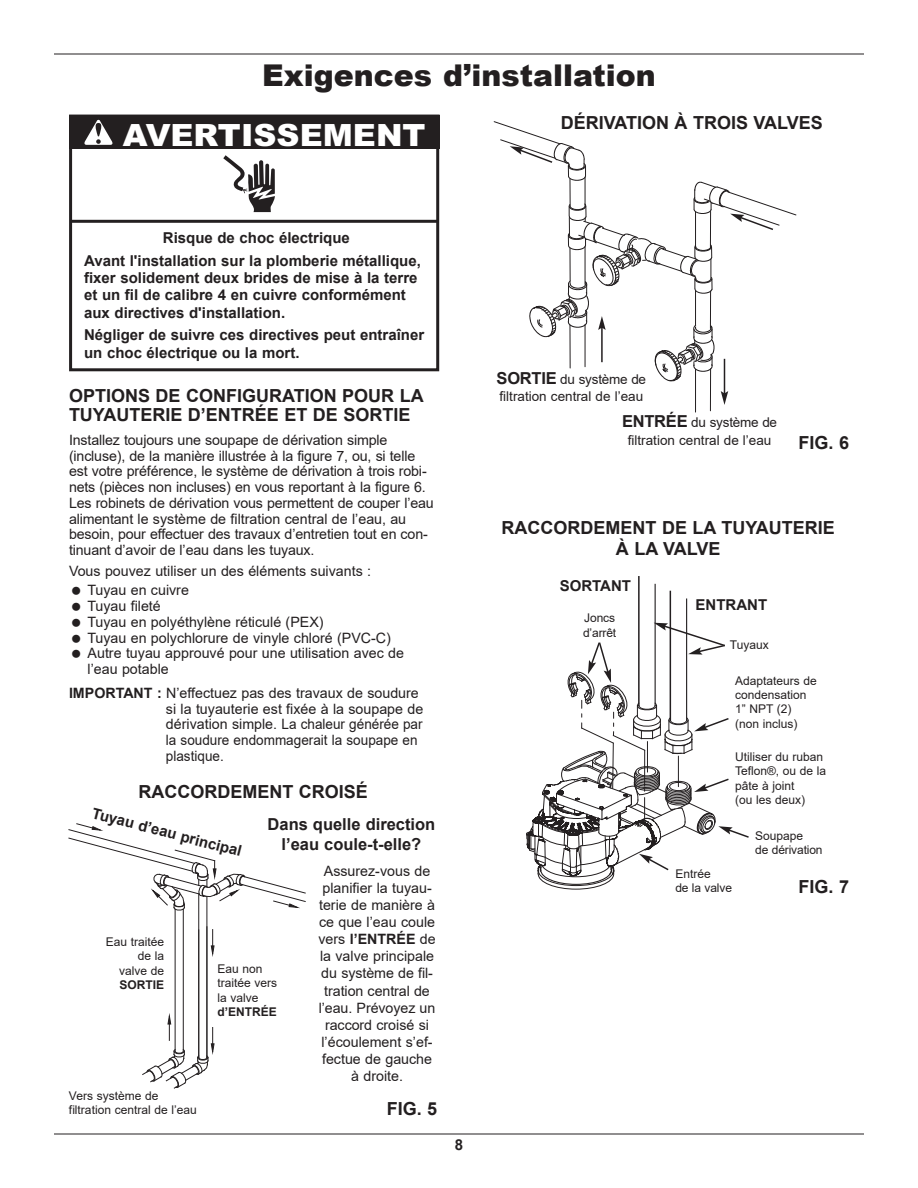
<style>
.page{position:relative;width:918px;height:1188px;background:#fff}
.page>*{position:absolute;margin:0;border:0;box-sizing:border-box;transform-origin:0 0}
.t1{font:900 30.6px "Arial";color:#fff;scale:1.04 1}
.t2{font:900 30px "Arial";color:#231f20}
.t3{font:700 18px/19.5px "Arial";color:#231f20}
.t4{font:700 16.5px/19.8px "Arial";color:#231f20;text-align:center}
.t5{font:700 15px/17.2px "Arial";color:#231f20}
.t6{font:14.25px/15.8px "Arial";color:#231f20}
.t7{font:13.5px/17.5px "Arial";color:#231f20;text-align:center}
.t8{font:12px/14.4px "Arial";color:#231f20}
.t9{font:700 12px "Arial";color:#231f20}
.s1{font-weight:700}
.s2{font-weight:700;font-size:16.5px}
</style>
<div class="page">
<hr style="left:54px;top:54px;width:810px;height:1px;background:#231f20">
<hr style="left:54px;top:1134px;width:810px;height:1px;background:#231f20">
<hr style="left:695px;top:369px;width:1px;height:43px;background:#231f20">
<hr style="left:710px;top:369px;width:1px;height:42px;background:#231f20">
<hr style="left:724px;top:359px;width:1px;height:35px;background:#231f20">
<svg style="left:721px;top:391px;width:7px;height:14px"></svg>
<svg style="left:494px;top:121px;width:302px;height:261px"></svg>
<svg style="left:223px;top:155px;width:52px;height:57px"></svg>
<div style="left:69px;top:115px;width:370px;height:256px;border:3px solid #231f20"></div>
<div style="left:69px;top:115px;width:370px;height:34px;background:#231f20"></div>
<svg style="left:84px;top:120px;width:29px;height:25px"></svg>
<hr style="left:71px;top:220px;width:366px;height:3px;background:#231f20">
<hr style="left:183px;top:909px;width:1px;height:142px;background:#231f20">
<hr style="left:175px;top:909px;width:1px;height:142px;background:#231f20">
<hr style="left:198px;top:894px;width:1px;height:164px;background:#231f20">
<hr style="left:207px;top:897px;width:1px;height:161px;background:#231f20">
<svg style="left:142px;top:1016px;width:72px;height:73px"></svg>
<svg style="left:211px;top:930px;width:3px;height:24px"></svg>
<svg style="left:69px;top:823px;width:237px;height:88px"></svg>
<hr style="left:686px;top:599px;width:1px;height:121px;background:#231f20">
<hr style="left:670px;top:591px;width:1px;height:129px;background:#231f20">
<hr style="left:655px;top:584px;width:1px;height:121px;background:#231f20">
<hr style="left:638px;top:577px;width:2px;height:128px;background:#231f20">
<svg style="left:526px;top:623px;width:223px;height:267px"></svg>
<h2 class="t2" style="left:262px;top:53px;width:395px">Exigences d’installation</h2>
<h1 class="t1" style="left:123px;top:117px;width:293px">AVERTISSEMENT</h1>
<p class="t5" style="left:84px;top:227px;width:338px;line-height:22.6px;text-align:center">Risque de choc électrique<br>Avant l'installation sur la plomberie métallique,</p>
<p class="t5" style="left:84px;top:269px;width:335px">fixer solidement deux brides de mise à la terre et un fil de calibre 4 en cuivre conformément aux directives d'installation.</p>
<p class="t5" style="left:84px;top:327px;width:342px">Négliger de suivre ces directives peut entraîner un choc électrique ou la mort.</p>
<p class="t3" style="left:69px;top:386px;width:356px">OPTIONS DE CONFIGURATION POUR LA<br>TUYAUTERIE D’ENTRÉE ET DE SORTIE</p>
<p class="t6" style="left:69px;top:432px;width:366px">Installez toujours une soupape de dérivation simple (incluse), de la manière illustrée à la figure 7, ou, si telle est votre préférence, le système de dérivation à trois robi&shy;nets (pièces non incluses) en vous reportant à la figure 6.<br>Les robinets de dérivation vous permettent de couper l’eau alimentant le système de filtration central de l’eau, au besoin, pour effectuer des travaux d’entretien tout en con&shy;tinuant d’avoir de l’eau dans les tuyaux.</p>
<p class="t6" style="left:87px;top:562px;width:285px;line-height:19px;text-indent:-18px">Vous pouvez utiliser un des éléments suivants :<br>Tuyau en cuivre</p>
<p class="t6" style="left:87px;top:598px;width:318px">Tuyau fileté<br>Tuyau en polyéthylène réticulé (PEX)<br>Tuyau en polychlorure de vinyle chloré (PVC-C)<br>Autre tuyau approuvé pour une utilisation avec de l’eau potable</p>
<p class="t6" style="left:166px;top:685px;width:259px;text-indent:-97px"><span class="s1">IMPORTANT :</span> N’effectuez pas des travaux de soudure si la tuyauterie est fixée à la soupape de dérivation simple. La chaleur générée par la soudure endommagerait la soupape en plastique.</p>
<p class="t3" style="left:138px;top:782px;width:231px">RACCORDEMENT CROISÉ</p>
<p class="t5" style="left:94px;top:805px;width:155px;rotate:14deg">Tuyau d’eau principal</p>
<p class="t4" style="left:268px;top:815px;width:169px">Dans quelle direction l’eau coule-t-elle?</p>
<p class="t6" style="left:319px;top:862px;width:119px;line-height:17.1px;text-align:center">Assurez-vous de planifier la tuyau&shy;terie de manière à ce que l’eau coule vers <span class="s1">l’ENTRÉE</span> de la valve principale du système de fil&shy;tration central de l’eau. Prévoyez un raccord croisé si l’écoulement s’ef&shy;fectue de gauche à droite.</p>
<p class="t8" style="left:106px;top:935px;width:60px;text-align:right">Eau traitée de la<br>valve de</p>
<p class="t9" style="left:120px;top:978px;width:46px">SORTIE</p>
<p class="t8" style="left:218px;top:962px;width:61px">Eau non traitée vers la valve</p>
<p class="t9" style="left:218px;top:1005px;width:61px">d’ENTRÉE</p>
<p class="t8" style="left:69px;top:1089px;width:129px">Vers système de filtration central de l’eau</p>
<p class="t3" style="left:387px;top:1099px;width:52px">FIG. 5</p>
<p class="t5" style="left:455px;top:1136px;width:10px">8</p>
<p class="t3" style="left:561px;top:113px;width:264px">DÉRIVATION À TROIS VALVES</p>
<p class="t7" style="left:497px;top:370px;width:151px;text-align:left"><span class="s2">SORTIE</span> du système de filtration central de l’eau</p>
<p class="t7" style="left:622px;top:414px;width:157px"><span class="s2">ENTRÉE</span> du système de filtration central de l’eau</p>
<p class="t3" style="left:798px;top:433px;width:52px">FIG. 6</p>
<p class="t3" style="left:502px;top:517px;width:335px;line-height:21.6px;text-align:center">RACCORDEMENT DE LA TUYAUTERIE<br>À LA VALVE</p>
<p class="t5" style="left:560px;top:577px;width:73px">SORTANT</p>
<p class="t8" style="left:583px;top:611px;width:35px">Joncs d’arrêt</p>
<p class="t5" style="left:696px;top:597px;width:73px">ENTRANT</p>
<p class="t8" style="left:730px;top:637px;width:40px">Tuyaux</p>
<p class="t8" style="left:735px;top:673px;width:83px">Adaptateurs de condensation<br>1” NPT (2) (non inclus)</p>
<p class="t8" style="left:735px;top:750px;width:93px">Utiliser du ruban<br>Teflon®, ou de la pâte à joint<br>(ou les deux)</p>
<p class="t8" style="left:675px;top:867px;width:58px">Entrée<br>de la valve</p>
<p class="t8" style="left:755px;top:828px;width:69px">Soupape<br>de dérivation</p>
<p class="t3" style="left:798px;top:877px;width:52px">FIG. 7</p>
</div>
